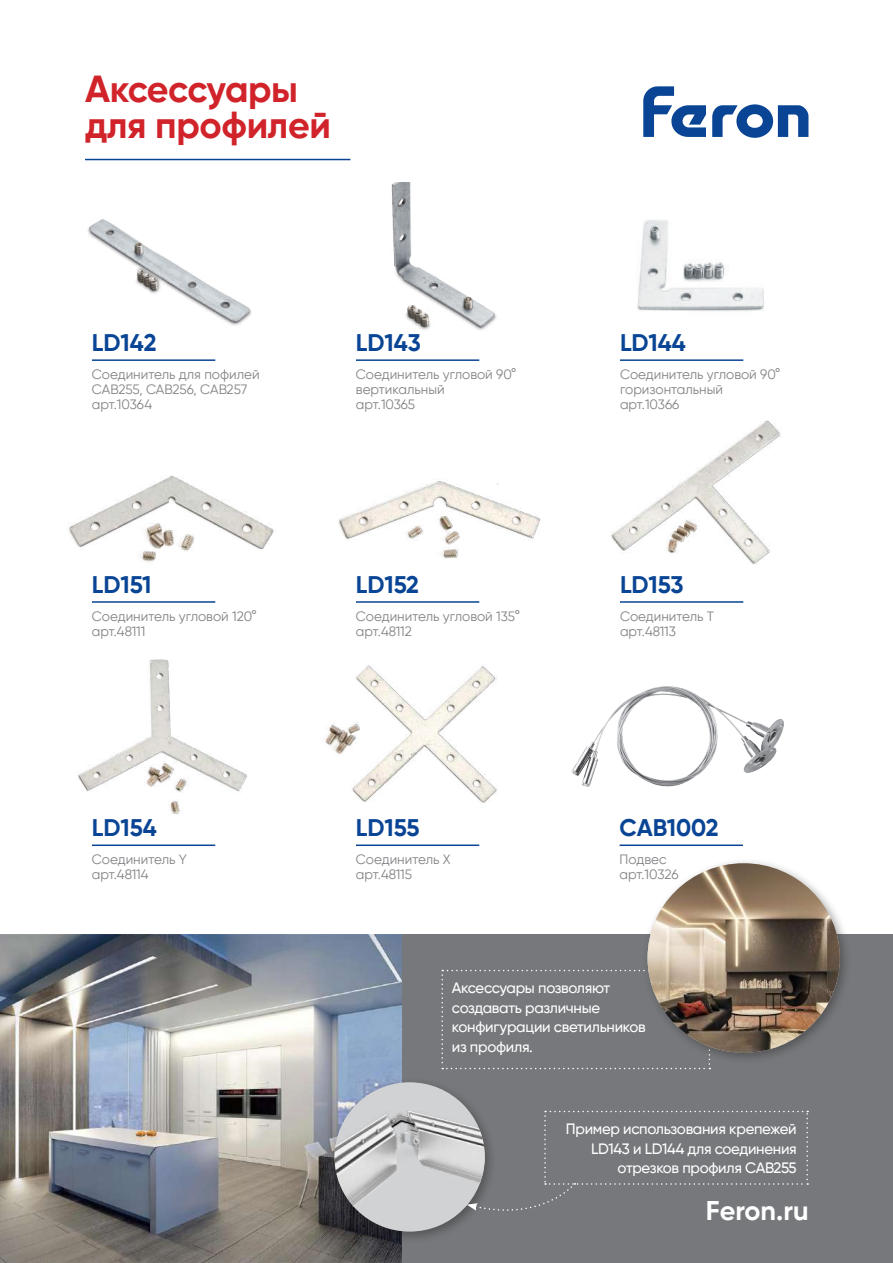
<style>
.page{position:relative;width:893px;height:1263px;background:#fff}
.page>*{position:absolute;margin:0;border:0;box-sizing:border-box;transform-origin:0 0}
.t1{font:700 37.5px/36px "Gilroy";letter-spacing:-.01em;color:#d1232a}
.t2{font:700 27px "Gilroy";color:#fff}
.t3{font:700 24px "Gilroy";color:#094594}
.t4{font:500 15px/19.5px "Gilroy";letter-spacing:-.02em;color:#fff;text-align:right}
.t5{font:13.5px/15px "Gilroy";color:#808285}
</style>
<div class="page">
<img style="left:637px;top:220px;width:127px;height:91px">
<div style="left:0;top:935px;width:893px;height:328px;background:#76787b"></div>
<img style="left:0;top:935px;width:401px;height:328px">
<svg style="left:712px;top:104px;width:96px;height:34px"></svg>
<svg style="left:643px;top:86px;width:63px;height:51px"></svg>
<div style="left:329px;top:1076px;width:168px;height:168px;background:#231f20;opacity:.4"></div>
<div style="left:335px;top:1082px;width:150px;height:149px;background:#d1d2d4;border-radius:50%"></div>
<img style="left:335px;top:1111px;width:150px;height:111px">
<svg style="left:441px;top:970px;width:269px;height:99px"></svg>
<svg style="left:467px;top:1111px;width:341px;height:107px"></svg>
<hr style="left:620px;top:359px;width:123px;height:2px;background:#094594">
<hr style="left:356px;top:359px;width:123px;height:2px;background:#094594">
<hr style="left:92px;top:359px;width:123px;height:2px;background:#094594">
<hr style="left:356px;top:844px;width:123px;height:2px;background:#094594">
<hr style="left:620px;top:844px;width:123px;height:2px;background:#094594">
<hr style="left:92px;top:844px;width:123px;height:2px;background:#094594">
<hr style="left:620px;top:601px;width:123px;height:2px;background:#094594">
<img style="left:88px;top:219px;width:164px;height:107px">
<img style="left:69px;top:475px;width:205px;height:128px">
<img style="left:78px;top:659px;width:169px;height:155px">
<img style="left:391px;top:182px;width:106px;height:148px">
<img style="left:339px;top:481px;width:202px;height:122px">
<img style="left:325px;top:665px;width:172px;height:138px">
<img style="left:571px;top:686px;width:212px;height:100px">
<img style="left:611px;top:420px;width:170px;height:145px">
<div style="left:642px;top:857px;width:210px;height:208px;background:#231f20;opacity:.4"></div>
<img style="left:647px;top:863px;width:193px;height:190px">
<hr style="left:85px;top:159px;width:265px;height:1px;background:#094594">
<h1 class="t1" style="left:85px;top:70px;width:247px">Аксессуары для профилей</h1>
<h3 class="t3" style="left:92px;top:327px;width:66px">LD142</h3>
<p class="t5" style="left:92px;top:367px;width:169px">Соединитель для пофилей<br>CAB255, CAB256, CAB257 арт.10364</p>
<h3 class="t3" style="left:92px;top:569px;width:61px">LD151</h3>
<p class="t5" style="left:92px;top:608px;width:166px">Соединитель угловой 120° арт.48111</p>
<h3 class="t3" style="left:92px;top:812px;width:66px">LD154</h3>
<p class="t5" style="left:92px;top:852px;width:96px">Соединитель Y арт.48114</p>
<h3 class="t3" style="left:356px;top:327px;width:66px">LD143</h3>
<p class="t5" style="left:356px;top:367px;width:162px">Соединитель угловой 90° вертикальный<br>арт.10365</p>
<h3 class="t3" style="left:356px;top:569px;width:65px">LD152</h3>
<p class="t5" style="left:356px;top:608px;width:166px">Соединитель угловой 135° арт.48112</p>
<h3 class="t3" style="left:356px;top:812px;width:65px">LD155</h3>
<p class="t5" style="left:356px;top:852px;width:96px">Соединитель Х арт.48115</p>
<h3 class="t3" style="left:620px;top:327px;width:67px">LD144</h3>
<p class="t5" style="left:620px;top:367px;width:162px">Соединитель угловой 90° горизонтальный арт.10366</p>
<h3 class="t3" style="left:620px;top:569px;width:65px">LD153</h3>
<p class="t5" style="left:620px;top:608px;width:96px">Соединитель T арт.48113</p>
<h3 class="t3" style="left:620px;top:812px;width:100px">CAB1002</h3>
<p class="t5" style="left:620px;top:852px;width:60px">Подвес арт.10326</p>
<p class="t4" style="left:452px;top:978px;width:195px;text-align:left">Аксессуары позволяют создавать различные конфигурации светильников из профиля.</p>
<p class="t4" style="left:566px;top:1119px;width:232px">Пример использования крепежей<br>LD143 и LD144 для соединения отрезков профиля CAB255</p>
<h2 class="t2" style="left:706px;top:1194px;width:104px">Feron.ru</h2>
</div>
